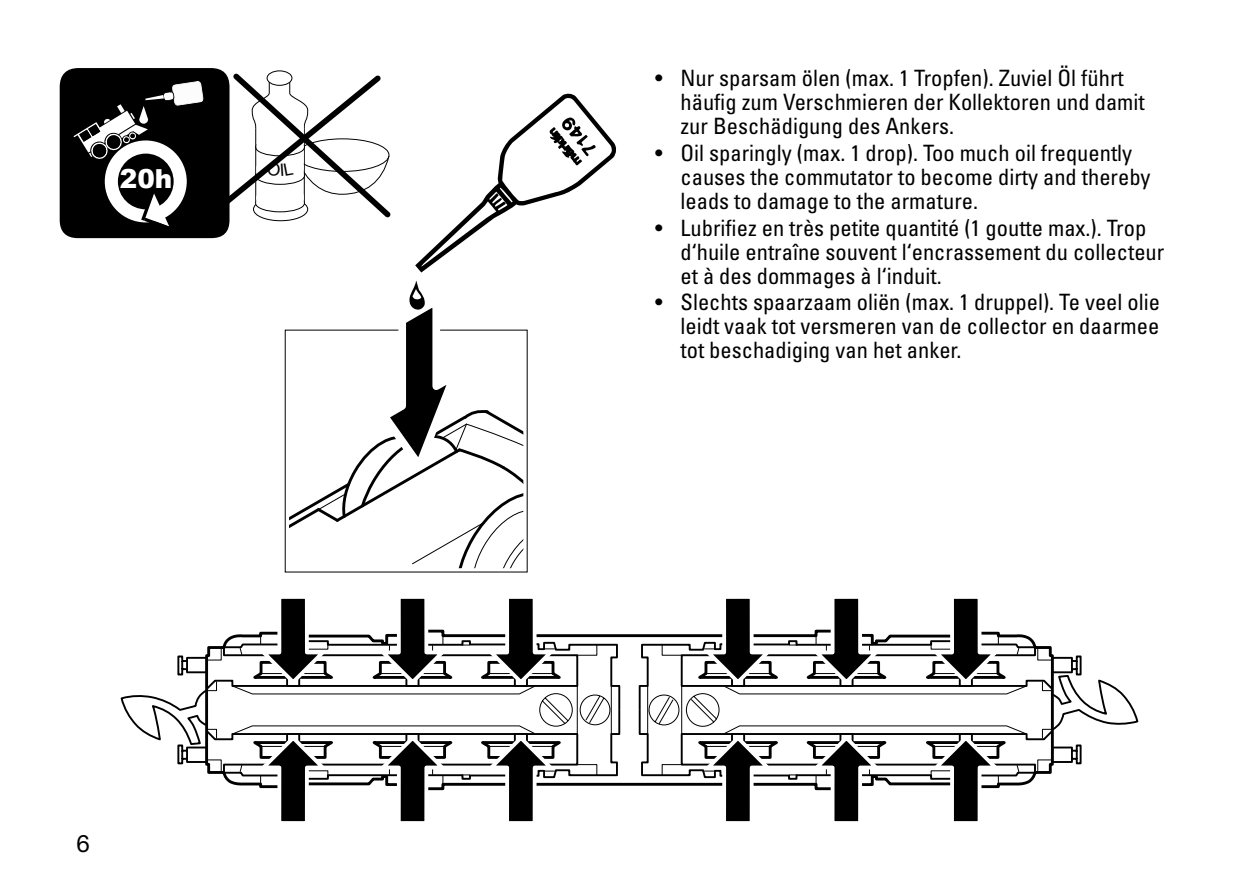
<style>
.page{position:relative;width:1259px;height:893px;background:#fff}
.page>*{position:absolute;margin:0;border:0;box-sizing:border-box;transform-origin:0 0}
.t1{font:900 26.1px "Arial";color:#fff}
.t2{font:24px "Helvetica Neue";color:#000}
.t3{font:condensed 22.5px/24px "Univers";color:#000}
</style>
<div class="page">
<svg style="left:121px;top:695px;width:55px;height:46px"></svg>
<svg style="left:176px;top:598px;width:445px;height:224px"></svg>
<svg style="left:638px;top:598px;width:500px;height:224px"></svg>
<svg style="left:415px;top:93px;width:201px;height:179px"></svg>
<svg style="left:284px;top:281px;width:244px;height:292px"></svg>
<svg style="left:60px;top:68px;width:331px;height:170px"></svg>
<p class="t1" style="left:120px;top:160px;width:54px">20h</p>
<p class="t2" style="left:77px;top:829px;width:15px">6</p>
<p class="t3" style="left:680px;top:66px;width:466px;text-indent:-26px">• Nur sparsam ölen (max. 1 Tropfen). Zuviel Öl führt häufig zum Verschmieren der Kollektoren und damit zur Beschädigung des Ankers.</p>
<p class="t3" style="left:680px;top:140px;width:471px;text-indent:-26px">• Oil sparingly (max. 1 drop). Too much oil frequently causes the commutator to become dirty and thereby leads to damage to the armature.</p>
<p class="t3" style="left:680px;top:215px;width:485px;text-indent:-26px">• Lubrifiez en très petite quantité (1 goutte max.). Trop d‘huile entraîne souvent l‘encrassement du collecteur et à des dommages à l‘induit.</p>
<p class="t3" style="left:680px;top:289px;width:481px;text-align:justify;text-indent:-26px">• Slechts spaarzaam oliën (max. 1 druppel). Te veel olie leidt vaak tot versmeren van de collector en daarmee tot beschadiging van het anker.</p>
</div>
